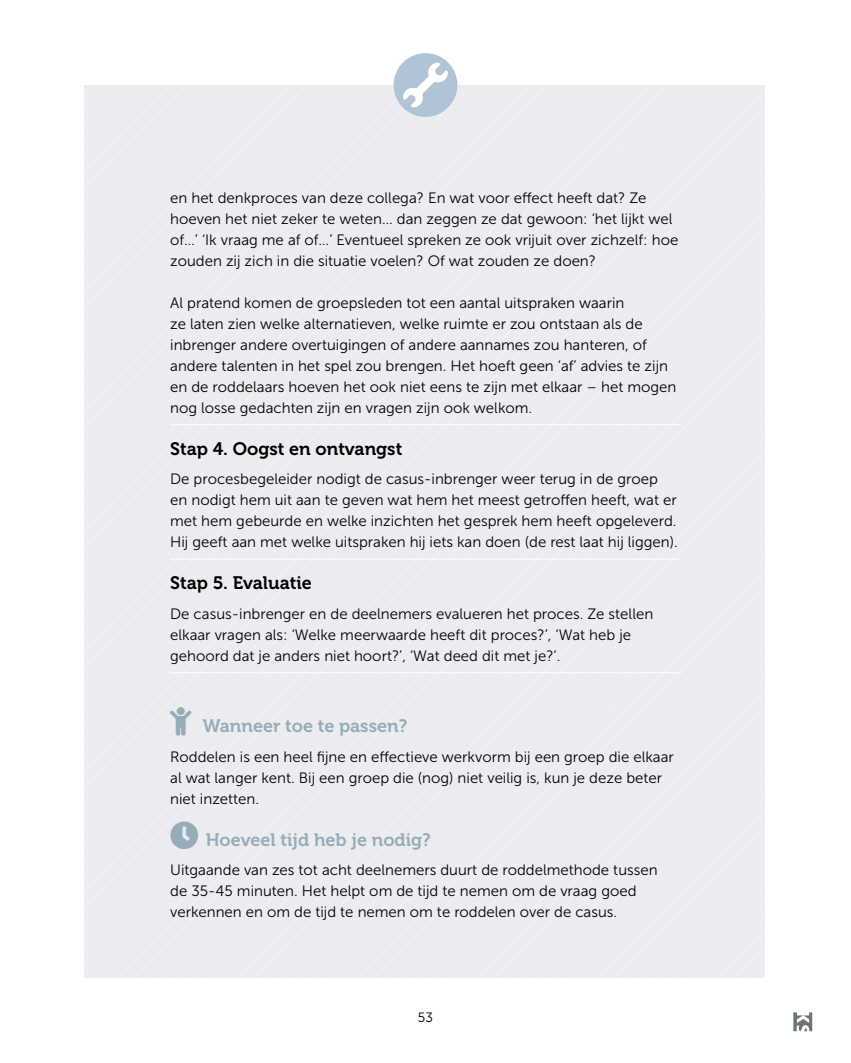
<style>
.page{position:relative;width:851px;height:1063px;background:#fff}
.page>*{position:absolute;margin:0;border:0;box-sizing:border-box;transform-origin:0 0}
.subtitel_blauw{font:18px "Museo 700";color:#97acb9}
.subtitel{font:18px "Museo 700";color:#000}
.tekst{font:15px/21px "Museo Sans 300";color:#000}
.t1{font:13.5px "Museo Sans 300";color:#000}
</style>
<div class="page">
<div style="left:89px;top:86px;width:15px;height:892px;background:#eaecef"></div>
<div style="left:104px;top:86px;width:15px;height:892px;background:#eaecef"></div>
<div style="left:119px;top:86px;width:15px;height:892px;background:#eaecef"></div>
<div style="left:134px;top:86px;width:15px;height:892px;background:#eaecef"></div>
<div style="left:149px;top:86px;width:15px;height:892px;background:#eaecef"></div>
<div style="left:164px;top:86px;width:15px;height:892px;background:#eaecef"></div>
<div style="left:179px;top:86px;width:15px;height:892px;background:#eaecef"></div>
<div style="left:194px;top:86px;width:15px;height:892px;background:#eaecef"></div>
<div style="left:209px;top:86px;width:15px;height:892px;background:#eaecef"></div>
<div style="left:224px;top:86px;width:15px;height:892px;background:#eaecef"></div>
<div style="left:239px;top:86px;width:15px;height:892px;background:#eaecef"></div>
<div style="left:254px;top:86px;width:15px;height:892px;background:#eaecef"></div>
<div style="left:269px;top:86px;width:15px;height:892px;background:#eaecef"></div>
<div style="left:284px;top:86px;width:15px;height:892px;background:#eaecef"></div>
<div style="left:299px;top:86px;width:15px;height:892px;background:#eaecef"></div>
<div style="left:314px;top:86px;width:15px;height:892px;background:#eaecef"></div>
<div style="left:329px;top:86px;width:15px;height:892px;background:#eaecef"></div>
<div style="left:344px;top:86px;width:15px;height:892px;background:#eaecef"></div>
<div style="left:359px;top:86px;width:15px;height:892px;background:#eaecef"></div>
<div style="left:374px;top:86px;width:15px;height:892px;background:#eaecef"></div>
<div style="left:389px;top:86px;width:15px;height:892px;background:#eaecef"></div>
<div style="left:404px;top:110px;width:15px;height:868px;background:#eaecef"></div>
<div style="left:419px;top:116px;width:15px;height:862px;background:#eaecef"></div>
<div style="left:434px;top:107px;width:15px;height:871px;background:#eaecef"></div>
<div style="left:449px;top:86px;width:15px;height:892px;background:#eaecef"></div>
<div style="left:464px;top:86px;width:15px;height:892px;background:#eaecef"></div>
<div style="left:479px;top:86px;width:15px;height:892px;background:#eaecef"></div>
<div style="left:494px;top:86px;width:15px;height:892px;background:#eaecef"></div>
<div style="left:509px;top:86px;width:15px;height:892px;background:#eaecef"></div>
<div style="left:524px;top:86px;width:15px;height:892px;background:#eaecef"></div>
<div style="left:539px;top:86px;width:15px;height:892px;background:#eaecef"></div>
<div style="left:554px;top:86px;width:15px;height:892px;background:#eaecef"></div>
<div style="left:569px;top:86px;width:15px;height:892px;background:#eaecef"></div>
<div style="left:584px;top:86px;width:15px;height:892px;background:#eaecef"></div>
<div style="left:599px;top:86px;width:15px;height:892px;background:#eaecef"></div>
<div style="left:614px;top:86px;width:15px;height:892px;background:#eaecef"></div>
<div style="left:629px;top:86px;width:15px;height:892px;background:#eaecef"></div>
<div style="left:644px;top:86px;width:15px;height:892px;background:#eaecef"></div>
<div style="left:659px;top:86px;width:15px;height:892px;background:#eaecef"></div>
<div style="left:674px;top:86px;width:15px;height:892px;background:#eaecef"></div>
<div style="left:689px;top:86px;width:15px;height:892px;background:#eaecef"></div>
<div style="left:704px;top:86px;width:15px;height:892px;background:#eaecef"></div>
<div style="left:719px;top:86px;width:15px;height:892px;background:#eaecef"></div>
<div style="left:734px;top:86px;width:31px;height:892px;background:#eaecef"></div>
<svg style="left:793px;top:1012px;width:19px;height:19px"></svg>
<div style="left:393px;top:53px;width:64px;height:64px;background:#b1c4d5;border-radius:50%"></div>
<svg style="left:403px;top:62px;width:45px;height:46px"></svg>
<hr style="left:170px;top:424px;width:510px;height:1px;background:#fff">
<hr style="left:170px;top:559px;width:510px;height:1px;background:#fff">
<hr style="left:170px;top:672px;width:510px;height:1px;background:#fff">
<svg style="left:170px;top:707px;width:22px;height:29px"></svg>
<svg style="left:171px;top:821px;width:27px;height:28px"></svg>
<p class="tekst" style="left:170px;top:187px;width:509px">en het denkproces van deze collega? En wat voor effect heeft dat? Ze hoeven het niet zeker te weten… dan zeggen ze dat gewoon: ‘het lijkt wel of…’ ‘Ik vraag me af of…’ Eventueel spreken ze ook vrijuit over zichzelf: hoe zouden zij zich in die situatie voelen? Of wat zouden ze doen?</p>
<p class="tekst" style="left:170px;top:292px;width:507px">Al pratend komen de groepsleden tot een aantal uitspraken waarin<br>ze laten zien welke alternatieven, welke ruimte er zou ontstaan als de inbrenger andere overtuigingen of andere aannames zou hanteren, of andere talenten in het spel zou brengen. Het hoeft geen ‘af’ advies te zijn en de roddelaars hoeven het ook niet eens te zijn met elkaar – het mogen nog losse gedachten zijn en vragen zijn ook welkom.</p>
<p class="subtitel" style="left:170px;top:438px;width:234px">Stap 4. Oogst en ontvangst</p>
<p class="tekst" style="left:170px;top:469px;width:509px">De procesbegeleider nodigt de casus-inbrenger weer terug in de groep en nodigt hem uit aan te geven wat hem het meest getroffen heeft, wat er met hem gebeurde en welke inzichten het gesprek hem heeft opgeleverd.<br>Hij geeft aan met welke uitspraken hij iets kan doen (de rest laat hij liggen).</p>
<p class="subtitel" style="left:170px;top:573px;width:143px">Stap 5. Evaluatie</p>
<p class="tekst" style="left:170px;top:603px;width:484px">De casus-inbrenger en de deelnemers evalueren het proces. Ze stellen elkaar vragen als: ‘Welke meerwaarde heeft dit proces?’, ‘Wat heb je gehoord dat je anders niet hoort?’, ‘Wat deed dit met je?’.</p>
<p class="subtitel_blauw" style="left:203px;top:716px;width:206px">Wanneer toe te passen?</p>
<p class="tekst" style="left:170px;top:746px;width:505px">Roddelen is een heel fijne en effectieve werkvorm bij een groep die elkaar al wat langer kent. Bij een groep die (nog) niet veilig is, kun je deze beter niet inzetten.</p>
<p class="subtitel_blauw" style="left:206px;top:829px;width:226px">Hoeveel tijd heb je nodig?</p>
<p class="tekst" style="left:170px;top:860px;width:489px">Uitgaande van zes tot acht deelnemers duurt de roddelmethode tussen de 35-45 minuten. Het helpt om de tijd te nemen om de vraag goed verkennen en om de tijd te nemen om te roddelen over de casus.</p>
<p class="t1" style="left:418px;top:1010px;width:17px">53</p>
</div>
